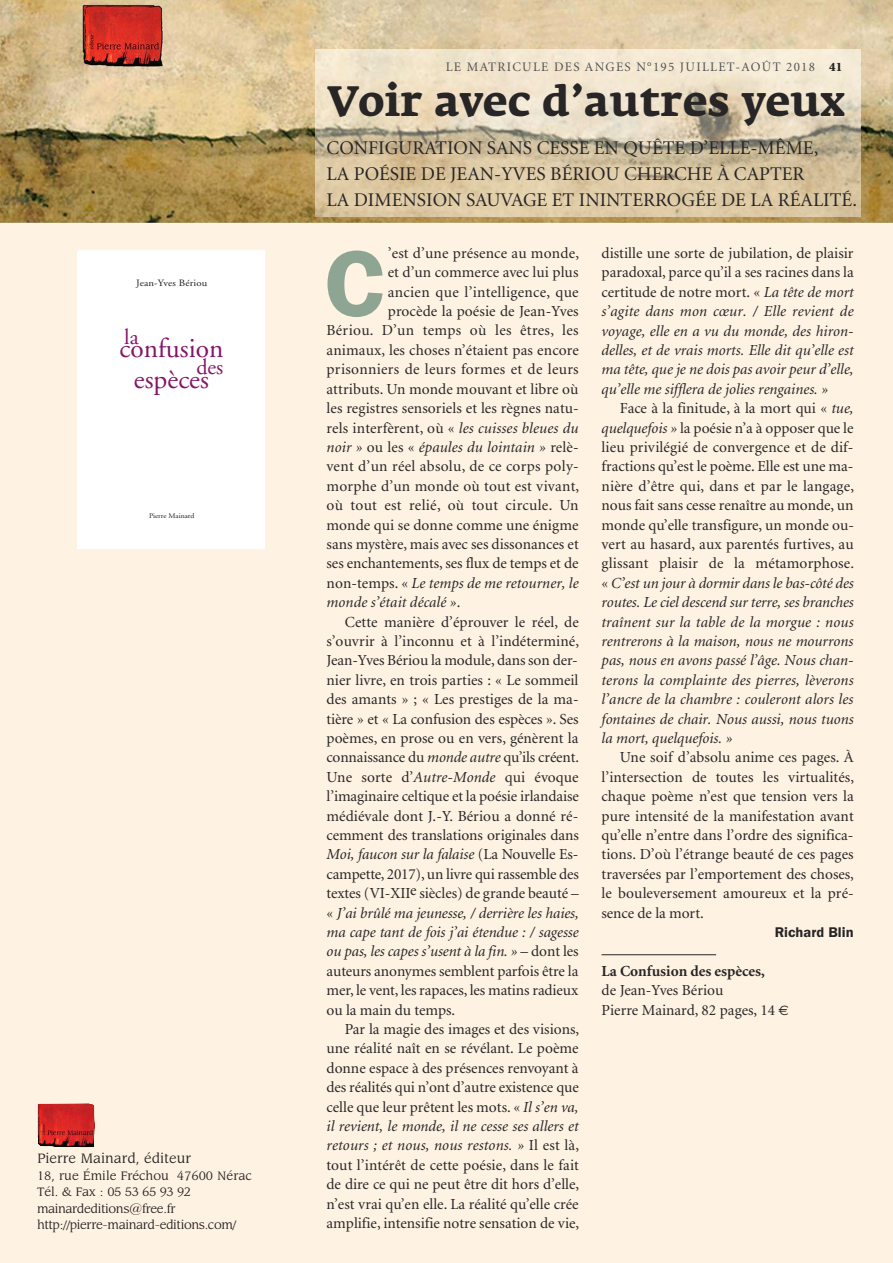
<style>
.page{position:relative;width:893px;height:1263px;background:#fff}
.page>*{position:absolute;margin:0;border:0;box-sizing:border-box;transform-origin:0 0}
.t1{font:96.75px "Itc Franklin Dem FO+QEFBIN";color:#8fa594}
.t2{font:42px "Fedra Serif A Bold+PLIRME";color:#272526}
.t3{font:27.3px "Adobe Garamond Regular+AKMVKO";color:#851569}
.t4{font:22.05px "Adobe Garamond Regular+AKMVKO";color:#851569}
.t5{font:19.35px/25.8px "Minion Regular+QBSRDQ";color:#272526}
.t6{font:15.3px/19.4px "Minion Regular+QBSRDQ";color:#272526;text-align:justify}
.t7{font:15.3px/19.4px "Minion Italic+YUCPJK";color:#272526;text-align:justify}
.t8{font:15.3px "Minion Bold+IVYVQN";color:#272526}
.t9{font:15px "Leawood IT Cby BT";color:#231f20}
.t10{font:14.55px "Itc Franklin Dem FO+QEFBIN";color:#272526}
.t11{font:13.5px/16.2px "Leawood IT Cby BT";letter-spacing:-.025em;color:#231f20}
.t12{font:13.05px "Minion Regular+QDKXES";letter-spacing:.1em;color:#525152}
.t13{font:9.75px "Adobe Garamond Regular+AKMVKO";letter-spacing:.01em;color:#231f20;scale:1.1 1}
.t14{font:7.05px "Adobe Garamond Regular+AKMVKO";color:#231f20;scale:1.1 1}
.s1{font-family:"Minion Black+NEOPUY";color:#272526}
.s2{font-family:"Minion Italic+YUCPJK"}
.s3{font-family:"Minion Regular+QBSRDQ"}
.s4{font-family:"Euro Sans Regular+EIOXCR";font-size:13.8px}
</style>
<div class="page">
<img style="left:0;top:0;width:893px;height:1263px">
<img style="left:316px;top:50px;width:544px;height:167px">
<img style="left:37px;top:1103px;width:58px;height:44px">
<hr style="left:602px;top:954px;width:114px;height:1px;background:#272526">
<div style="left:78px;top:251px;width:187px;height:298px;background:#fff"></div>
<p class="t13" style="left:136px;top:279px;width:66px">Jean-Yves Bériou</p>
<h3 class="t4" style="left:124px;top:328px;width:16px">la</h3>
<h3 class="t3" style="left:119px;top:338px;width:106px">confusion</h3>
<h3 class="t4" style="left:196px;top:358px;width:29px">des</h3>
<h3 class="t3" style="left:134px;top:369px;width:76px">espèces</h3>
<p class="t14" style="left:149px;top:513px;width:43px">Pierre Mainard</p>
<p class="t9" style="left:37px;top:1149px;width:155px">Pierre Mainard, éditeur</p>
<p class="t11" style="left:37px;top:1167px;width:216px">18, rue Émile Fréchou 47600 Nérac<br>Tél. &amp; Fax : 05 53 65 93 92 mainardeditions@free.fr http://pierre-mainard-editions.com/</p>
<p class="t12" style="left:446px;top:62px;width:398px">LE MATRICULE DES ANGES N°195 JUILLET-AOÛT 2018 <span class="s1">41</span></p>
<h2 class="t2" style="left:327px;top:86px;width:520px">Voir avec d’autres yeux</h2>
<p class="t5" style="left:327px;top:137px;width:532px">CONFIGURATION SANS CESSE EN QUÊTE D’ELLE-MÊME,<br>LA POÉSIE DE JEAN-YVES BÉRIOU CHERCHE À CAPTER<br>LA DIMENSION SAUVAGE ET ININTERROGÉE DE LA RÉALITÉ.</p>
<p class="t6" style="left:327px;top:244px;width:254px;text-align:right">’est d’une présence au monde,<br>et d’un commerce avec lui plus<br>ancien que l’intelligence, que<br>procède la poésie de Jean-Yves<br>Bériou. D’un temps où les êtres, les animaux, les choses n’étaient pas encore prisonniers de leurs formes et de leurs attributs. Un monde mouvant et libre où les registres sensoriels et les règnes natu&shy;rels interfèrent, où « <span class="s2">les cuisses bleues du</span></p>
<p class="t7" style="left:327px;top:439px;width:254px">noir » <span class="s3">ou les «</span> épaules du lointain » <span class="s3">relè-</span></p>
<p class="t6" style="left:327px;top:458px;width:254px">vent d’un réel absolu, de ce corps poly&shy;morphe d’un monde où tout est vivant, où tout est relié, où tout circule. Un monde qui se donne comme une énigme sans mystère, mais avec ses dissonances et ses enchantements, ses flux de temps et de</p>
<p class="t7" style="left:327px;top:574px;width:254px"><span class="s3">non-temps. «</span> Le temps de me retourner, le monde s’était décalé »<span class="s3">.</span></p>
<p class="t6" style="left:327px;top:613px;width:254px;text-indent:18px">Cette manière d’éprouver le réel, de s’ouvrir à l’inconnu et à l’indéterminé, Jean-Yves Bériou la module, dans son der&shy;nier livre, en trois parties : « Le sommeil des amants » ; « Les prestiges de la ma&shy;tière » et « La confusion des espèces ». Ses poèmes, en prose ou en vers, génèrent la connaissance du <span class="s2">monde autre</span> qu’ils créent.<br>Une sorte d’<span class="s2">Autre-Monde</span> qui évoque l’imaginaire celtique et la poésie irlandaise médiévale dont J.-Y. Bériou a donné ré&shy;cemment des translations originales dans</p>
<p class="t7" style="left:327px;top:846px;width:253px">Moi, faucon sur la falaise <span class="s3">(La Nouvelle Es-</span></p>
<p class="t6" style="left:327px;top:865px;width:254px">campette, 2017), un livre qui rassemble des textes (VI-XIIe siècles) de grande beauté –</p>
<p class="t7" style="left:327px;top:904px;width:254px"><span class="s3">«</span> J’ai brûlé ma jeunesse, / derrière les haies, ma cape tant de fois j’ai étendue : / sagesse ou pas, les capes s’usent à la fin. » <span class="s3">– dont les</span></p>
<p class="t6" style="left:327px;top:962px;width:253px">auteurs anonymes semblent parfois être la mer, le vent, les rapaces, les matins radieux ou la main du temps.</p>
<p class="t6" style="left:327px;top:1021px;width:254px;text-indent:18px">Par la magie des images et des visions, une réalité naît en se révélant. Le poème donne espace à des présences renvoyant à des réalités qui n’ont d’autre existence que celle que leur prêtent les mots. « <span class="s2">Il s’en va,</span></p>
<p class="t7" style="left:327px;top:1118px;width:254px">il revient, le monde, il ne cesse ses allers et retours ; et nous, nous restons. » <span class="s3">Il est là,</span></p>
<p class="t6" style="left:327px;top:1156px;width:254px">tout l’intérêt de cette poésie, dans le fait de dire ce qui ne peut être dit hors d’elle, n’est vrai qu’en elle. La réalité qu’elle crée amplifie, intensifie notre sensation de vie,</p>
<h1 class="t1" style="left:324px;top:226px;width:62px">C</h1>
<p class="t6" style="left:602px;top:245px;width:254px">distille une sorte de jubilation, de plaisir paradoxal, parce qu’il a ses racines dans la certitude de notre mort. « <span class="s2">La tête de mort</span></p>
<p class="t7" style="left:602px;top:303px;width:254px">s’agite dans mon cœur. / Elle revient de voyage, elle en a vu du monde, des hiron&shy;delles, et de vrais morts. Elle dit qu’elle est ma tête, que je ne dois pas avoir peur d’elle, qu’elle me sifflera de jolies rengaines. »</p>
<p class="t6" style="left:602px;top:400px;width:254px;text-indent:18px">Face à la finitude, à la mort qui « <span class="s2">tue, quelquefois »</span> la poésie n’a à opposer que le lieu privilégié de convergence et de dif&shy;fractions qu’est le poème. Elle est une ma&shy;nière d’être qui, dans et par le langage, nous fait sans cesse renaître au monde, un monde qu’elle transfigure, un monde ou&shy;vert au hasard, aux parentés furtives, au glissant plaisir de la métamorphose.</p>
<p class="t7" style="left:602px;top:574px;width:254px"><span class="s3">«</span> C’est un jour à dormir dans le bas-côté des routes. Le ciel descend sur terre, ses branches traînent sur la table de la morgue : nous rentrerons à la maison, nous ne mourrons pas, nous en avons passé l’âge. Nous chan&shy;terons la complainte des pierres, lèverons l’ancre de la chambre : couleront alors les fontaines de chair. Nous aussi, nous tuons la mort, quelquefois. »</p>
<p class="t6" style="left:602px;top:749px;width:254px;text-indent:18px">Une soif d’absolu anime ces pages. À l’intersection de toutes les virtualités, chaque poème n’est que tension vers la pure intensité de la manifestation avant qu’elle n’entre dans l’ordre des significa&shy;tions. D’où l’étrange beauté de ces pages traversées par l’emportement des choses, le bouleversement amoureux et la pré&shy;sence de la mort.</p>
<p class="t10" style="left:775px;top:923px;width:80px">Richard Blin</p>
<p class="t8" style="left:602px;top:965px;width:165px">La Confusion des espèces,</p>
<p class="t6" style="left:602px;top:982px;width:189px">de Jean-Yves Bériou<br>Pierre Mainard, 82 pages, 14 <span class="s4">€</span></p>
</div>
